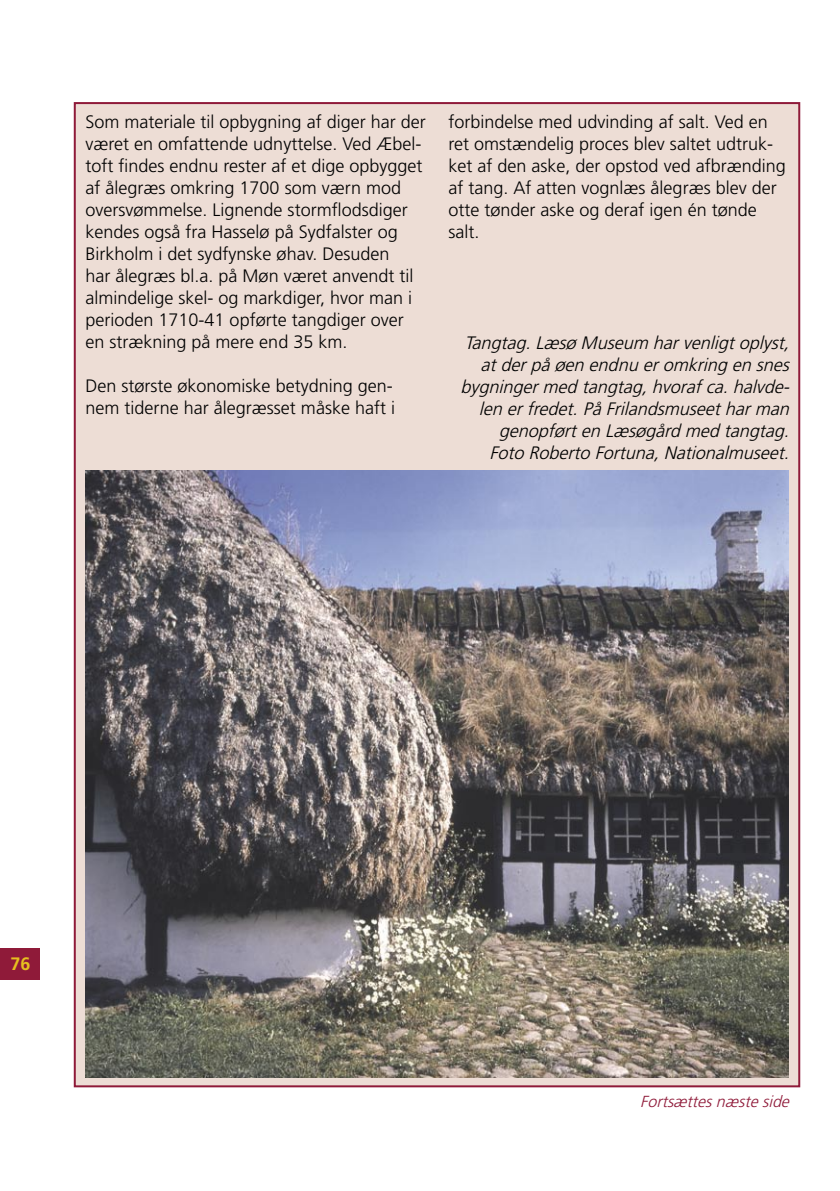
<style>
.page{position:relative;width:840px;height:1191px;background:#fff}
.page>*{position:absolute;margin:0;border:0;box-sizing:border-box;transform-origin:0 0}
.Brødtekst{font:300 18px/22px "Frutiger";color:#000}
.Brødtekst-2{font:italic 300 18px/22px "Frutiger";color:#000;text-align:right}
.t1{font:700 18px "Frutiger";color:#e6c01f}
.Brødtekst-3{font:italic 300 16px "Frutiger";color:#8f1a39}
</style>
<div class="page">
<div style="left:0;top:948px;width:39px;height:31px;background:#8f1a39"></div>
<div style="left:75px;top:103px;width:723px;height:983px;background:#edddd5"></div>
<img style="left:85px;top:471px;width:703px;height:606px">
<p class="Brødtekst" style="left:85px;top:110px;width:342px">Som materiale til opbygning af diger har der været en omfattende udnyttelse. Ved Æbel&shy;toft findes endnu rester af et dige opbygget af ålegræs omkring 1700 som værn mod oversvømmelse. Lignende stormflodsdiger kendes også fra Hasselø på Sydfalster og Birkholm i det sydfynske øhav. Desuden<br>har ålegræs bl.a. på Møn været anvendt til almindelige skel- og markdiger, hvor man i perioden 1710-41 opførte tangdiger over en strækning på mere end 35 km.</p>
<p class="Brødtekst" style="left:85px;top:374px;width:311px">Den største økonomiske betydning gen&shy;nem tiderne har ålegræsset måske haft i</p>
<p class="Brødtekst" style="left:448px;top:110px;width:339px">forbindelse med udvinding af salt. Ved en ret omstændelig proces blev saltet udtruk&shy;ket af den aske, der opstod ved afbrænding af tang. Af atten vognlæs ålegræs blev der otte tønder aske og deraf igen én tønde salt.</p>
<p class="Brødtekst-2" style="left:460px;top:331px;width:335px">Tangtag.Læsø Museum harvenligtoplyst, atderpåøen endnu eromkring en snes bygningermed tangtag,hvorafca.halvde&shy;len erfredet.PåFrilandsmuseetharman genopførten Læsøgård med tangtag.</p>
<p class="Brødtekst-2" style="left:489px;top:441px;width:306px">Foto Roberto Fortuna,Nationalmuseet.</p>
<p class="t1" style="left:11px;top:953px;width:22px">76</p>
<p class="Brødtekst-3" style="left:640px;top:1092px;width:154px">Fortsættesnæsteside</p>
</div>
